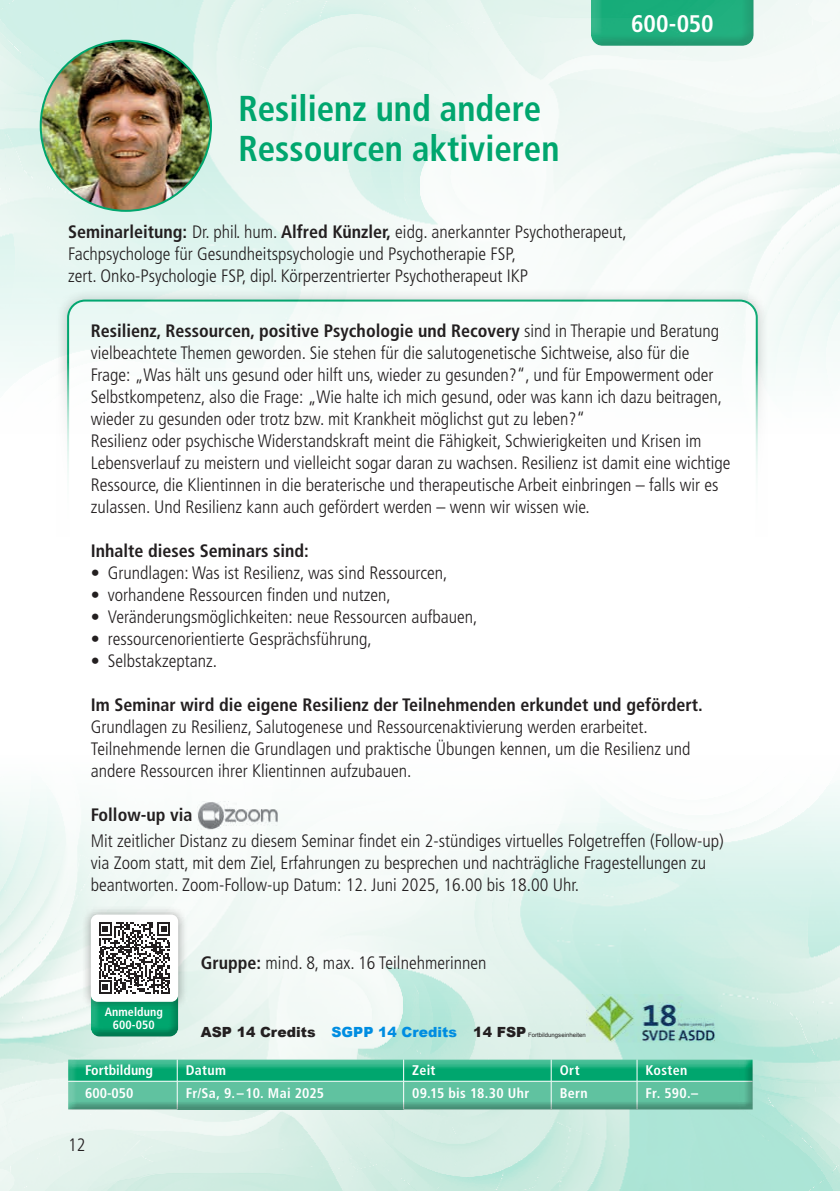
<style>
.page{position:relative;width:840px;height:1191px;background:#fff}
.page>*{position:absolute;margin:0;border:0;box-sizing:border-box;transform-origin:0 0}
.t1{font:700 condensed 36px/40px "Frutiger LT Pro";color:#00a66e}
.t2{font:700 condensed 24px "Frutiger LT Pro";letter-spacing:-.01em;color:#fff}
.t3{font:300 condensed 18px/22px "Frutiger LT Pro";color:#231f20}
.t4{font:700 condensed 18px "Frutiger LT Pro";color:#231f20}
.t5{font:700 condensed 14px "Frutiger LT Pro";letter-spacing:.015em;color:#fff}
.t6{font:900 14px "Arial";color:#231f20}
.t7{font:700 condensed 12px/13px "Frutiger LT Pro";letter-spacing:.01em;color:#fff;text-align:center}
.t8{font:6px "Arial";color:#231f20}
.s1{font-weight:700}
.s2{color:#008de1}
</style>
<div class="page">
<img style="left:0;top:785px;width:839px;height:406px">
<img style="left:0;top:0;width:839px;height:437px">
<img style="left:197px;top:801px;width:80px;height:28px">
<img style="left:586px;top:994px;width:130px;height:48px">
<div style="left:91px;top:991px;width:90px;height:48px;background:#231f20;opacity:.3"></div>
<div style="left:81px;top:905px;width:107px;height:106px;background:#231f20;opacity:.4"></div>
<div style="left:91px;top:914px;width:87px;height:87px;background:#fff;border-radius:7px"></div>
<svg style="left:91px;top:922px;width:87px;height:114px"></svg>
<div style="left:65px;top:1049px;width:695px;height:58px;background:#fff;opacity:.4"></div>
<div style="left:65px;top:1053px;width:697px;height:64px;background:#231f20;opacity:.3"></div>
<img style="left:41px;top:41px;width:170px;height:170px;border-radius:85px">
<h1 class="t1" style="left:238px;top:88px;width:322px">Resilienz und andere<br>Ressourcen aktivieren</h1>
<h2 class="t2" style="left:630px;top:9px;width:84px">600-050</h2>
<p class="t3" style="left:68px;top:220px;width:560px"><span class="s1">Seminarleitung:</span> Dr. phil. hum. <span class="s1">Alfred Künzler,</span> eidg. anerkannter Psychotherapeut,<br>Fachpsychologe für Gesundheitspsychologie und Psychotherapie FSP,<br>zert. Onko-Psychologie FSP, dipl. Körperzentrierter Psychotherapeut IKP</p>
<p class="t3" style="left:91px;top:320px;width:640px"><span class="s1">Resilienz, Ressourcen, positive Psychologie und Recovery</span> sind in Therapie und Beratung vielbeachtete Themen geworden. Sie stehen für die salutogenetische Sichtweise, also für die Frage: „Was hält uns gesund oder hilft uns, wieder zu gesunden?“, und für Empowerment oder Selbstkompetenz, also die Frage: „Wie halte ich mich gesund, oder was kann ich dazu beitragen, wieder zu gesunden oder trotz bzw. mit Krankheit möglichst gut zu leben?“<br>Resilienz oder psychische Widerstandskraft meint die Fähigkeit, Schwierigkeiten und Krisen im Lebensverlauf zu meistern und vielleicht sogar daran zu wachsen. Resilienz ist damit eine wichtige Ressource, die Klientinnen in die beraterische und therapeutische Arbeit einbringen – falls wir es zulassen. Und Resilienz kann auch gefördert werden – wenn wir wissen wie.</p>
<p class="t4" style="left:91px;top:540px;width:219px">Inhalte dieses Seminars sind:</p>
<p class="t3" style="left:91px;top:562px;width:358px">• Grundlagen: Was ist Resilienz, was sind Ressourcen,</p>
<p class="t3" style="left:91px;top:584px;width:301px">• vorhandene Ressourcen finden und nutzen,</p>
<p class="t3" style="left:91px;top:606px;width:388px">• Veränderungsmöglichkeiten: neue Ressourcen aufbauen,</p>
<p class="t3" style="left:91px;top:628px;width:282px">• ressourcenorientierte Gesprächsführung,</p>
<p class="t3" style="left:91px;top:650px;width:128px">• Selbstakzeptanz.</p>
<p class="t4" style="left:91px;top:694px;width:613px">Im Seminar wird die eigene Resilienz der Teilnehmenden erkundet und gefördert.</p>
<p class="t3" style="left:91px;top:716px;width:600px">Grundlagen zu Resilienz, Salutogenese und Ressourcenaktivierung werden erarbeitet.<br>Teilnehmende lernen die Grundlagen und praktische Übungen kennen, um die Resilienz und andere Ressourcen ihrer Klientinnen aufzubauen.</p>
<p class="t4" style="left:91px;top:804px;width:103px">Follow-up via</p>
<p class="t3" style="left:91px;top:830px;width:634px">Mit zeitlicher Distanz zu diesem Seminar findet ein 2-stündiges virtuelles Folgetreffen (Follow-up) via Zoom statt, mit dem Ziel, Erfahrungen zu besprechen und nachträgliche Fragestellungen zu beantworten. Zoom-Follow-up Datum: 12. Juni 2025, 16.00 bis 18.00 Uhr.</p>
<p class="t3" style="left:201px;top:952px;width:287px"><span class="s1">Gruppe:</span> mind. 8, max. 16 Teilnehmerinnen</p>
<p class="t7" style="left:105px;top:1005px;width:60px">Anmeldung<br>600-050</p>
<p class="t5" style="left:85px;top:1062px;width:69px">Fortbildung</p>
<p class="t5" style="left:186px;top:1062px;width:42px">Datum</p>
<p class="t5" style="left:412px;top:1062px;width:25px">Zeit</p>
<p class="t5" style="left:559px;top:1062px;width:21px">Ort</p>
<p class="t5" style="left:645px;top:1062px;width:43px">Kosten</p>
<p class="t5" style="left:85px;top:1084px;width:50px">600-050</p>
<p class="t5" style="left:186px;top:1084px;width:140px">Fr/Sa, 9.–10. Mai 2025</p>
<p class="t5" style="left:412px;top:1084px;width:119px">09.15 bis 18.30 Uhr</p>
<p class="t5" style="left:559px;top:1084px;width:29px">Bern</p>
<p class="t5" style="left:645px;top:1084px;width:54px">Fr. 590.–</p>
<p class="t6" style="left:201px;top:1021px;width:327px">ASP 14 Credits <span class="s2">SGPP 14 Credits</span> 14 FSP</p>
<p class="t8" style="left:528px;top:1030px;width:59px">Fortbildungseinheiten</p>
<p class="t3" style="left:68px;top:1133px;width:19px">12</p>
</div>
